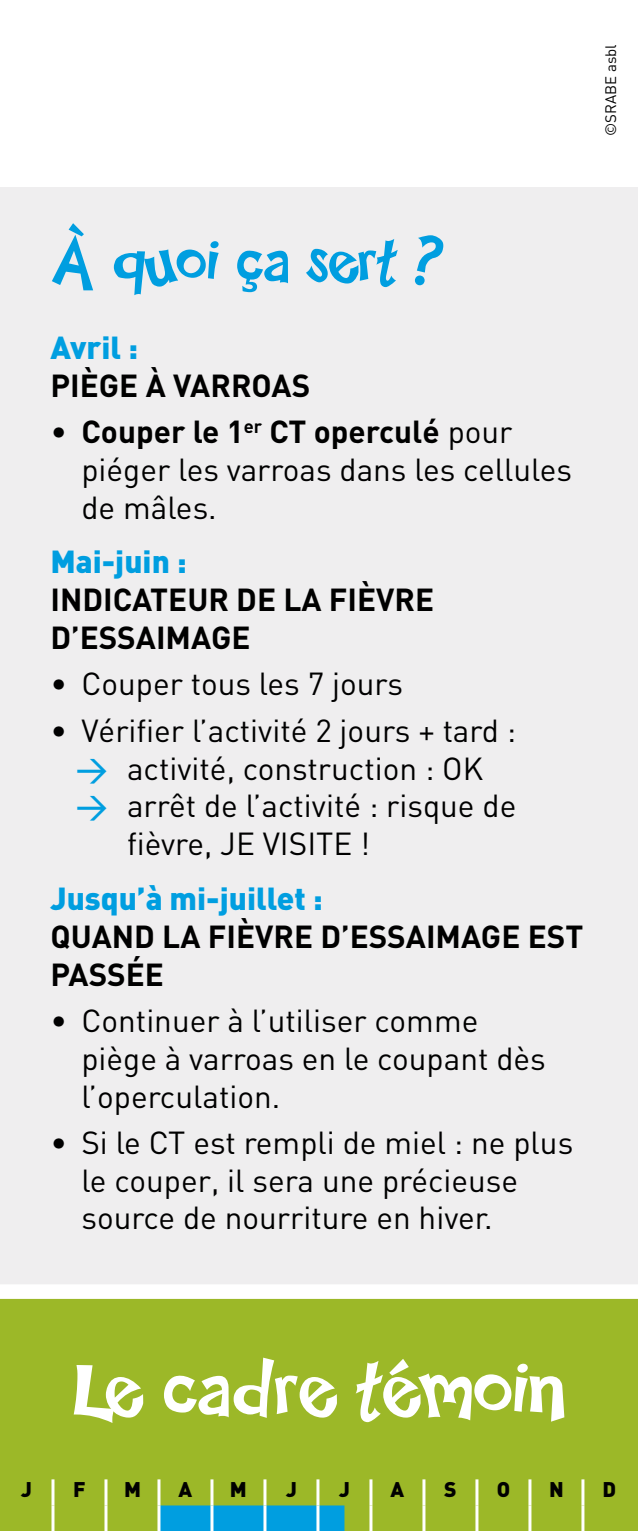
<style>
.page{position:relative;width:638px;height:1531px;background:#fff}
.page>*{position:absolute;margin:0;border:0;box-sizing:border-box;transform-origin:0 0}
.t1{font:84px "Happy Sans";color:#fff}
.t2{font:66px "Happy Sans";color:#009ee0}
.t3{font:31.5px/37.8px "DIN";color:#000}
.t4{font:700 31.5px "DIN";color:#000}
.t5{font:900 31.5px "DIN";color:#009ee0}
.t6{font:900 21px "DIN";color:#000}
.t7{font:15px "DIN";color:#000}
.s1{font-weight:700}
.s2{font-weight:500;color:#009ee0}
</style>
<div class="page">
<div style="left:0;top:187px;width:638px;height:1112px;background:#efeeef"></div>
<div style="left:0;top:1284px;width:638px;height:247px;background:#9cb828"></div>
<div style="left:160px;top:1505px;width:184px;height:26px;background:#009ee0"></div>
<hr style="left:51px;top:1479px;width:3px;height:26px;background:#fff">
<hr style="left:104px;top:1479px;width:3px;height:26px;background:#fff">
<hr style="left:157px;top:1479px;width:3px;height:26px;background:#fff">
<hr style="left:210px;top:1479px;width:3px;height:26px;background:#fff">
<hr style="left:263px;top:1479px;width:3px;height:26px;background:#fff">
<hr style="left:316px;top:1479px;width:3px;height:26px;background:#fff">
<hr style="left:369px;top:1479px;width:3px;height:26px;background:#fff">
<hr style="left:422px;top:1479px;width:3px;height:26px;background:#fff">
<hr style="left:475px;top:1479px;width:3px;height:26px;background:#fff">
<hr style="left:528px;top:1479px;width:3px;height:26px;background:#fff">
<hr style="left:581px;top:1479px;width:3px;height:26px;background:#fff">
<hr style="left:51px;top:1505px;width:3px;height:26px;background:#fff">
<hr style="left:104px;top:1505px;width:3px;height:26px;background:#fff">
<hr style="left:157px;top:1505px;width:3px;height:26px;background:#fff">
<hr style="left:210px;top:1505px;width:3px;height:26px;background:#fff">
<hr style="left:263px;top:1505px;width:3px;height:26px;background:#fff">
<hr style="left:316px;top:1505px;width:3px;height:26px;background:#fff">
<hr style="left:369px;top:1505px;width:3px;height:26px;background:#fff">
<hr style="left:422px;top:1505px;width:3px;height:26px;background:#fff">
<hr style="left:475px;top:1505px;width:3px;height:26px;background:#fff">
<hr style="left:528px;top:1505px;width:3px;height:26px;background:#fff">
<hr style="left:581px;top:1505px;width:3px;height:26px;background:#fff">
<p class="t7" style="left:601px;top:136px;width:93px;rotate:-90deg">©SRABE asbl</p>
<h2 class="t2" style="left:50px;top:222px;width:394px">À quoi ça sert ?</h2>
<p class="t5" style="left:50px;top:326px;width:89px">Avril :</p>
<p class="t4" style="left:50px;top:365px;width:261px">PI ÈGE À VARROAS</p>
<p class="t3" style="left:81px;top:412px;width:492px;text-indent:-31px">• <span class="s1">COUPER LE 1</span><sup>ER</sup> <span class="s1">CT OPERCULÉ</span> pour piéger les varroas dans les cellules de mâles.</p>
<p class="t5" style="left:50px;top:541px;width:138px">Mai-juin :</p>
<p class="t4" style="left:50px;top:579px;width:102px">INDICATEUR</p>
<p class="t4" style="left:236px;top:579px;width:177px">DE LA FI ÈVRE</p>
<p class="t4" style="left:50px;top:617px;width:49px">D’ESSAIMAGE</p>
<p class="t3" style="left:50px;top:664px;width:354px">• Couper tous les 7 jours</p>
<p class="t3" style="left:50px;top:711px;width:467px">• Vérifier l’activité 2 jours + tard :</p>
<p class="t3" style="left:76px;top:749px;width:409px"><span class="s2">&gt;</span> activité, construction : OK</p>
<p class="t3" style="left:76px;top:786px;width:442px"><span class="s2">&gt;</span> arrêt de l’activité : risque de</p>
<p class="t3" style="left:127px;top:824px;width:245px">fièvre, je visite !</p>
<p class="t5" style="left:50px;top:877px;width:274px">Jusqu’à mi-juillet :</p>
<p class="t4" style="left:50px;top:916px;width:319px">QUAND LA FI ÈVRE D’ESSAIMAGE</p>
<p class="t4" style="left:528px;top:916px;width:19px">EST</p>
<p class="t4" style="left:50px;top:953px;width:20px">PASSÉE</p>
<p class="t3" style="left:81px;top:1001px;width:466px;text-indent:-31px">• Continuer à l’utiliser comme piège à varroas en le coupant dès l’operculation.</p>
<p class="t3" style="left:81px;top:1123px;width:493px;text-indent:-31px">• Si le CT est rempli de miel : ne plus le couper, il sera une précieuse source de nourriture en hiver.</p>
<h1 class="t1" style="left:73px;top:1339px;width:494px">Le cadre témoin</h1>
<p class="t6" style="left:21px;top:1475px;width:12px">J</p>
<p class="t6" style="left:73px;top:1475px;width:14px">F</p>
<p class="t6" style="left:124px;top:1475px;width:18px">M</p>
<p class="t6" style="left:179px;top:1475px;width:15px">A</p>
<p class="t6" style="left:230px;top:1475px;width:18px">M</p>
<p class="t6" style="left:286px;top:1475px;width:12px">J</p>
<p class="t6" style="left:339px;top:1475px;width:12px">J</p>
<p class="t6" style="left:390px;top:1475px;width:15px">A</p>
<p class="t6" style="left:444px;top:1475px;width:14px">S</p>
<p class="t6" style="left:497px;top:1475px;width:15px">O</p>
<p class="t6" style="left:549px;top:1475px;width:16px">N</p>
<p class="t6" style="left:602px;top:1475px;width:15px">D</p>
</div>
